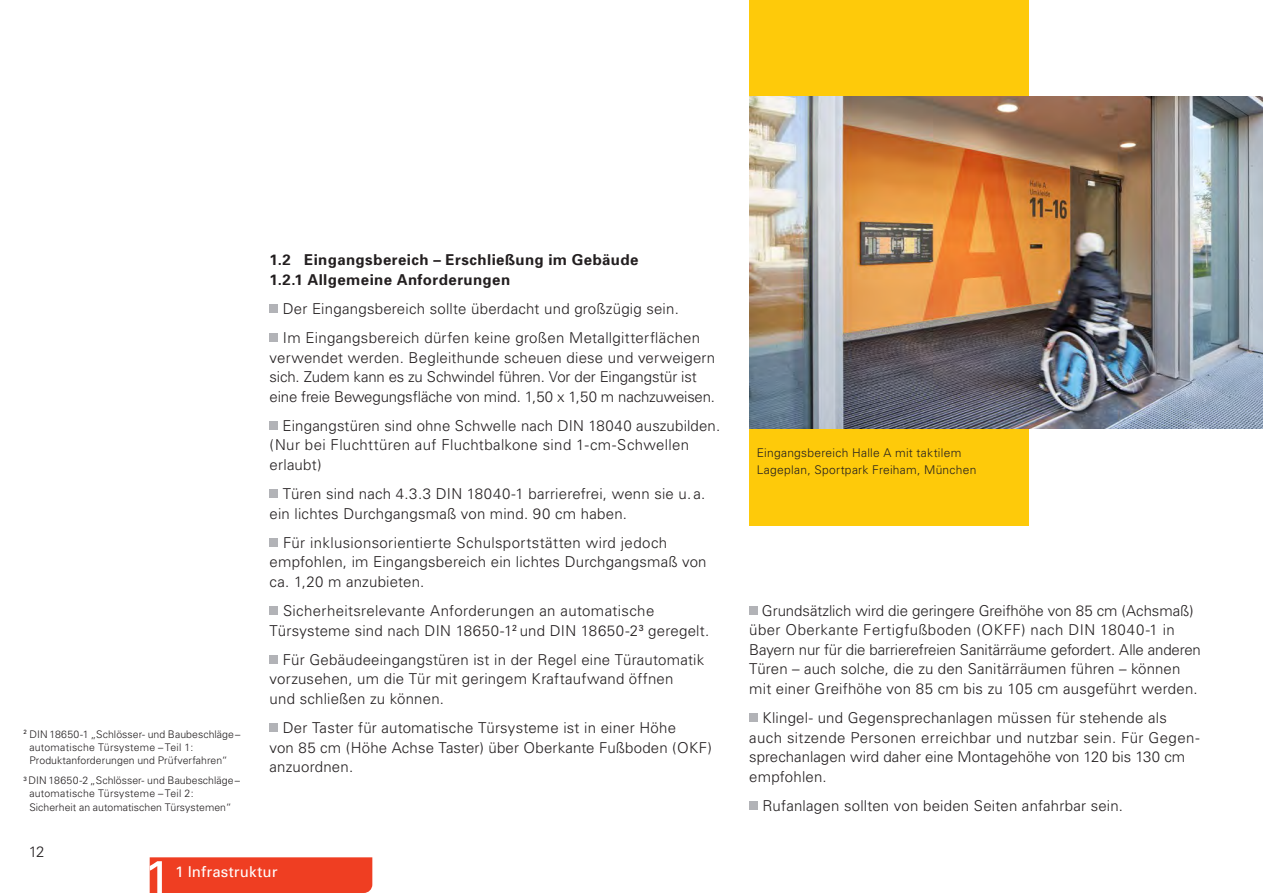
<style>
.page{position:relative;width:1263px;height:893px;background:#fff}
.page>*{position:absolute;margin:0;border:0;box-sizing:border-box;transform-origin:0 0}
.t1{font:300 15px/19.5px "Univers";letter-spacing:.015em;color:#231f20}
.t2{font:700 15px "Univers";letter-spacing:.03em;color:#231f20}
.t3{font:15px "Univers";letter-spacing:.01em;color:#fff}
.t4{font:300 12px/16.5px "Univers";letter-spacing:.02em;color:#231f20}
.t5{font:300 10.5px/13.2px "Univers";letter-spacing:.005em;color:#231f20}
</style>
<div class="page">
<div style="left:749px;top:801px;width:9px;height:9px;background:#b2b3b7"></div>
<div style="left:749px;top:714px;width:9px;height:8px;background:#b2b3b7"></div>
<div style="left:749px;top:606px;width:9px;height:9px;background:#b2b3b7"></div>
<div style="left:270px;top:723px;width:8px;height:9px;background:#b2b3b7"></div>
<div style="left:270px;top:655px;width:8px;height:9px;background:#b2b3b7"></div>
<div style="left:270px;top:606px;width:8px;height:9px;background:#b2b3b7"></div>
<div style="left:270px;top:538px;width:8px;height:9px;background:#b2b3b7"></div>
<div style="left:270px;top:489px;width:8px;height:9px;background:#b2b3b7"></div>
<div style="left:270px;top:421px;width:8px;height:9px;background:#b2b3b7"></div>
<div style="left:270px;top:333px;width:8px;height:9px;background:#b2b3b7"></div>
<div style="left:270px;top:304px;width:8px;height:9px;background:#b2b3b7"></div>
<div style="left:749px;top:0;width:280px;height:526px;background:#feca0a"></div>
<img style="left:749px;top:97px;width:514px;height:331px">
<div style="left:150px;top:857px;width:222px;height:36px;background:#ef3e22"></div>
<p class="t5" style="left:29px;top:728px;width:213px;text-indent:-6px"><sup>2</sup> DIN 18650-1 „Schlösser- und Baubeschläge– automatische Türsysteme – Teil 1:<br>Produktanforderungen und Prüfverfahren“</p>
<p class="t5" style="left:29px;top:774px;width:212px;text-indent:-6px"><sup>3</sup> DIN 18650-2 „Schlösser- und Baubeschläge– automatische Türsysteme – Teil 2:<br>Sicherheit an automatischen Türsystemen“</p>
<p class="t1" style="left:29px;top:842px;width:17px">12</p>
<h2 class="t2" style="left:270px;top:250px;width:370px">1.2 Eingangsbereich – Erschließung im Gebäude</h2>
<h3 class="t2" style="left:270px;top:270px;width:242px">1.2.1 Allgemeine Anforderungen</h3>
<p class="t1" style="left:283px;top:299px;width:398px">Der Eingangsbereich sollte überdacht und großzügig sein.</p>
<p class="t1" style="left:270px;top:328px;width:447px;text-indent:13px">Im Eingangsbereich dürfen keine großen Metallgitterflächen verwendet werden. Begleithunde scheuen diese und verweigern sich. Zudem kann es zu Schwindel führen. Vor der Eingangstür ist eine freie Bewegungsfläche von mind. 1,50 x 1,50 m nachzuweisen.</p>
<p class="t1" style="left:270px;top:416px;width:452px;text-indent:13px">Eingangstüren sind ohne Schwelle nach DIN 18040 auszubilden. (Nur bei Fluchttüren auf Fluchtbalkone sind 1-cm-Schwellen erlaubt)</p>
<p class="t1" style="left:270px;top:484px;width:437px;text-indent:13px">Türen sind nach 4.3.3 DIN 18040-1 barrierefrei, wenn sie u. a. ein lichtes Durchgangsmaß von mind. 90 cm haben.</p>
<p class="t1" style="left:270px;top:533px;width:439px;text-indent:13px">Für inklusionsorientierte Schulsportstätten wird jedoch empfohlen, im Eingangsbereich ein lichtes Durchgangsmaß von ca. 1,20 m anzubieten.</p>
<p class="t1" style="left:270px;top:601px;width:441px;text-indent:13px">Sicherheitsrelevante Anforderungen an automatische<br>Türsysteme sind nach DIN 18650-1<sup>2</sup> und DIN 18650-2<sup>3</sup> geregelt.</p>
<p class="t1" style="left:270px;top:650px;width:436px;text-indent:13px">Für Gebäudeeingangstüren ist in der Regel eine Türautomatik vorzusehen, um die Tür mit geringem Kraftaufwand öffnen<br>und schließen zu können.</p>
<p class="t1" style="left:270px;top:718px;width:444px;text-indent:13px">Der Taster für automatische Türsysteme ist in einer Höhe<br>von 85 cm (Höhe Achse Taster) über Oberkante Fußboden (OKF) anzuordnen.</p>
<p class="t3" style="left:175px;top:863px;width:104px">1 Infrastruktur</p>
<p class="t4" style="left:757px;top:445px;width:221px">Eingangsbereich Halle A mit taktilem<br>Lageplan, Sportpark Freiham, München</p>
<p class="t1" style="left:749px;top:601px;width:453px;text-indent:13px">Grundsätzlich wird die geringere Greifhöhe von 85 cm (Achsmaß) über Oberkante Fertigfußboden (OKFF) nach DIN 18040-1 in Bayern nur für die barrierefreien Sanitärräume gefordert. Alle anderen Türen – auch solche, die zu den Sanitärräumen führen – können mit einer Greifhöhe von 85 cm bis zu 105 cm ausgeführt werden.</p>
<p class="t1" style="left:749px;top:708px;width:452px;text-indent:13px">Klingel- und Gegensprechanlagen müssen für stehende als auch sitzende Personen erreichbar und nutzbar sein. Für Gegen&shy;sprechanlagen wird daher eine Montagehöhe von 120 bis 130 cm empfohlen.</p>
<p class="t1" style="left:762px;top:796px;width:362px">Rufanlagen sollten von beiden Seiten anfahrbar sein.</p>
</div>
